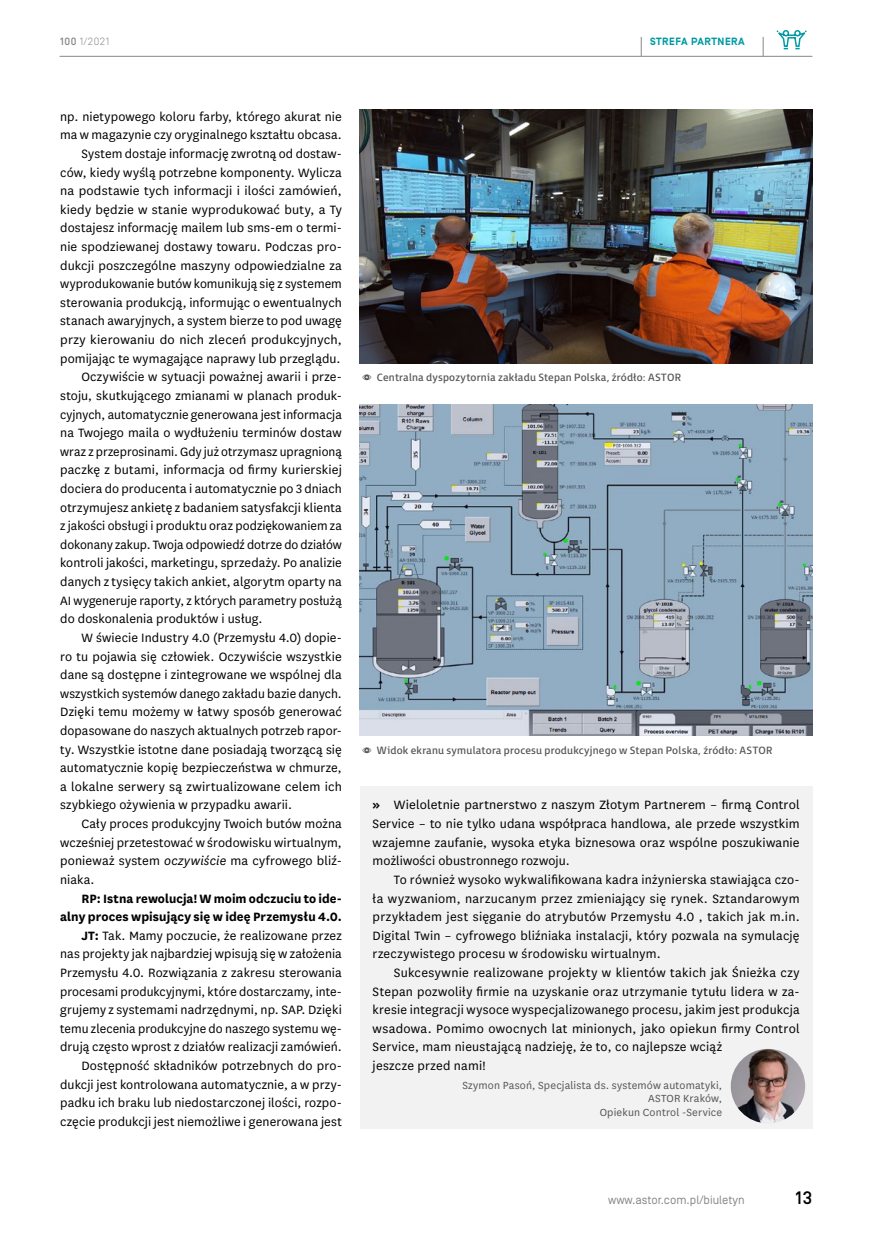
<style>
.page{position:relative;width:872px;height:1234px;background:#fff}
.page>*{position:absolute;margin:0;border:0;box-sizing:border-box;transform-origin:0 0}
.t1{font:500 18px "Simplon Norm";color:#000}
.t2{font:14.1px/18.6px "National";letter-spacing:.005em;color:#000;text-align:justify}
.t3{font:12px/13.5px "National";letter-spacing:.015em;color:#565655;text-align:right}
.t4{font:12px "Simplon Norm";color:#868786}
.t5{font:10.5px "FS Millbank";letter-spacing:.02em;color:#565655}
.t6{font:700 10.5px "Simplon Norm";letter-spacing:.05em;color:#009aa3}
.t7{font:300 10.5px "Simplon Norm";color:#868786}
.s1{font-weight:500}
.s2{font-style:italic}
.s3{font-weight:700}
</style>
<div class="page">
<hr style="left:60px;top:56px;width:752px;height:1px;background:#868786">
<svg style="left:762px;top:37px;width:1px;height:19px"></svg>
<svg style="left:641px;top:37px;width:1px;height:19px"></svg>
<svg style="left:776px;top:30px;width:31px;height:20px"></svg>
<div style="left:360px;top:785px;width:452px;height:343px;background:#f2f2f2"></div>
<img style="left:360px;top:109px;width:452px;height:255px">
<img style="left:360px;top:405px;width:452px;height:330px">
<img style="left:730px;top:1048px;width:75px;height:75px;border-radius:37px">
<p class="t7" style="left:60px;top:35px;width:51px"><span class="s1">100</span> 1/2021</p>
<p class="t6" style="left:650px;top:35px;width:96px">STREFA PARTNERA</p>
<p class="t2" style="left:60px;top:106px;width:283px">np. nietypowego koloru farby, którego akurat nie</p>
<p class="t2" style="left:60px;top:125px;width:283px">ma w magazynie czy oryginalnego kształtu obcasa.</p>
<p class="t2" style="left:81px;top:144px;width:262px">System dostaje informację zwrotną od dostaw-</p>
<p class="t2" style="left:60px;top:162px;width:283px">ców, kiedy wyślą potrzebne komponenty. Wylicza</p>
<p class="t2" style="left:60px;top:181px;width:283px">na podstawie tych informacji i ilości zamówień,</p>
<p class="t2" style="left:60px;top:199px;width:283px">kiedy będzie w stanie wyprodukować buty, a Ty</p>
<p class="t2" style="left:60px;top:218px;width:283px">dostajesz informację mailem lub sms-em o termi-</p>
<p class="t2" style="left:60px;top:237px;width:283px">nie spodziewanej dostawy towaru. Podczas pro-</p>
<p class="t2" style="left:60px;top:255px;width:283px">dukcji poszczególne maszyny odpowiedzialne za</p>
<p class="t2" style="left:60px;top:274px;width:283px">wyprodukowanie butów komunikują się z systemem</p>
<p class="t2" style="left:60px;top:292px;width:283px">sterowania produkcją, informując o ewentualnych</p>
<p class="t2" style="left:60px;top:311px;width:283px">stanach awaryjnych, a system bierze to pod uwagę</p>
<p class="t2" style="left:60px;top:330px;width:283px">przy kierowaniu do nich zleceń produkcyjnych,</p>
<p class="t2" style="left:60px;top:348px;width:282px">pomijając te wymagające naprawy lub przeglądu.</p>
<p class="t2" style="left:81px;top:367px;width:262px">Oczywiście w sytuacji poważnej awarii i prze-</p>
<p class="t2" style="left:60px;top:385px;width:283px">stoju, skutkującego zmianami w planach produk-</p>
<p class="t2" style="left:60px;top:404px;width:283px">cyjnych, automatycznie generowana jest informacja</p>
<p class="t2" style="left:60px;top:423px;width:283px">na Twojego maila o wydłużeniu terminów dostaw</p>
<p class="t2" style="left:60px;top:441px;width:283px">wraz z przeprosinami. Gdy już otrzymasz upragnioną</p>
<p class="t2" style="left:60px;top:460px;width:283px">paczkę z butami, informacja od firmy kurierskiej</p>
<p class="t2" style="left:60px;top:478px;width:283px">dociera do producenta i automatycznie po 3 dniach</p>
<p class="t2" style="left:60px;top:497px;width:283px">otrzymujesz ankietę z badaniem satysfakcji klienta</p>
<p class="t2" style="left:60px;top:516px;width:283px">z jakości obsługi i produktu oraz podziękowaniem za</p>
<p class="t2" style="left:60px;top:534px;width:283px">dokonany zakup. Twoja odpowiedź dotrze do działów</p>
<p class="t2" style="left:60px;top:553px;width:283px">kontroli jakości, marketingu, sprzedaży. Po analizie</p>
<p class="t2" style="left:60px;top:571px;width:283px">danych z tysięcy takich ankiet, algorytm oparty na</p>
<p class="t2" style="left:60px;top:590px;width:283px">AI wygeneruje raporty, z których parametry posłużą</p>
<p class="t2" style="left:60px;top:609px;width:204px">do doskonalenia produktów i usług.</p>
<p class="t2" style="left:81px;top:627px;width:262px">W świecie Industry 4.0 (Przemysłu 4.0) dopie-</p>
<p class="t2" style="left:60px;top:646px;width:283px">ro tu pojawia się człowiek. Oczywiście wszystkie</p>
<p class="t2" style="left:60px;top:664px;width:283px">dane są dostępne i zintegrowane we wspólnej dla</p>
<p class="t2" style="left:60px;top:683px;width:283px">wszystkich systemów danego zakładu bazie danych.</p>
<p class="t2" style="left:60px;top:702px;width:283px">Dzięki temu możemy w łatwy sposób generować</p>
<p class="t2" style="left:60px;top:720px;width:283px">dopasowane do naszych aktualnych potrzeb rapor-</p>
<p class="t2" style="left:60px;top:739px;width:283px">ty. Wszystkie istotne dane posiadają tworzącą się</p>
<p class="t2" style="left:60px;top:757px;width:283px">automatycznie kopię bezpieczeństwa w chmurze,</p>
<p class="t2" style="left:60px;top:776px;width:283px">a lokalne serwery są zwirtualizowane celem ich</p>
<p class="t2" style="left:60px;top:795px;width:233px">szybkiego ożywienia w przypadku awarii.</p>
<p class="t2" style="left:81px;top:813px;width:262px">Cały proces produkcyjny Twoich butów można</p>
<p class="t2" style="left:60px;top:832px;width:283px">wcześniej przetestować w środowisku wirtualnym,</p>
<p class="t2" style="left:60px;top:850px;width:283px">ponieważ system <span class="s2">oczywiście</span> ma cyfrowego bliź-</p>
<p class="t2" style="left:60px;top:869px;width:36px">niaka.</p>
<p class="t2" style="left:60px;top:888px;width:283px;text-align:right"><span class="s3">RP: Istna rewolucja! W moim odczuciu to ide&shy;alny proces wpisujący się w ideę Przemysłu 4.0.<br>JT:</span> Tak. Mamy poczucie, że realizowane przez nas projekty jak najbardziej wpisują się w założenia Przemysłu 4.0. Rozwiązania z zakresu sterowania procesami produkcyjnymi, które dostarczamy, inte&shy;grujemy z systemami nadrzędnymi, np. SAP. Dzięki temu zlecenia produkcyjne do naszego systemu wę&shy;drują często wprost z działów realizacji zamówień.<br>Dostępność składników potrzebnych do pro&shy;dukcji jest kontrolowana automatycznie, a w przy&shy;padku ich braku lub niedostarczonej ilości, rozpo&shy;częcie produkcji jest niemożliwe i generowana jest</p>
<p class="t5" style="left:377px;top:369px;width:305px">Centralna dyspozytornia zakładu Stepan Polska, źródło: ASTOR</p>
<p class="t5" style="left:377px;top:741px;width:397px">Widok ekranu symulatora procesu produkcyjnego w Stepan Polska, źródło: ASTOR</p>
<p class="t2" style="left:373px;top:795px;width:428px"><span class="s3">»</span> Wieloletnie partnerstwo z naszym Złotym Partnerem – firmą Control Service – to nie tylko udana współpraca handlowa, ale przede wszystkim wzajemne zaufanie, wysoka etyka biznesowa oraz wspólne poszukiwanie możliwości obustronnego rozwoju.</p>
<p class="t2" style="left:373px;top:869px;width:428px;text-indent:21px">To również wysoko wykwalifikowana kadra inżynierska stawiająca czo&shy;ła wyzwaniom, narzucanym przez zmieniający się rynek. Sztandarowym przykładem jest sięganie do atrybutów Przemysłu 4.0 , takich jak m.in.<br>Digital Twin – cyfrowego bliźniaka instalacji, który pozwala na symulację rzeczywistego procesu w środowisku wirtualnym.</p>
<p class="t2" style="left:373px;top:962px;width:428px;text-align:left;text-indent:21px">Sukcesywnie realizowane projekty w klientów takich jak Śnieżka czy Stepan pozwoliły firmie na uzyskanie oraz utrzymanie tytułu lidera w za&shy;kresie integracji wysoce wyspecjalizowanego procesu, jakim jest produkcja wsadowa. Pomimo owocnych lat minionych, jako opiekun firmy Control Service, mam nieustającą nadzieję, że to, co najlepsze wciąż<br>jeszcze przed nami!</p>
<p class="t3" style="left:462px;top:1077px;width:261px">Szymon Pasoń, Specjalista ds. systemów automatyki,<br>ASTOR Kraków,<br>Opiekun Control -Service</p>
<p class="t4" style="left:608px;top:1193px;width:138px">www.astor.com.pl/biuletyn</p>
<p class="t1" style="left:795px;top:1188px;width:18px">13</p>
</div>
